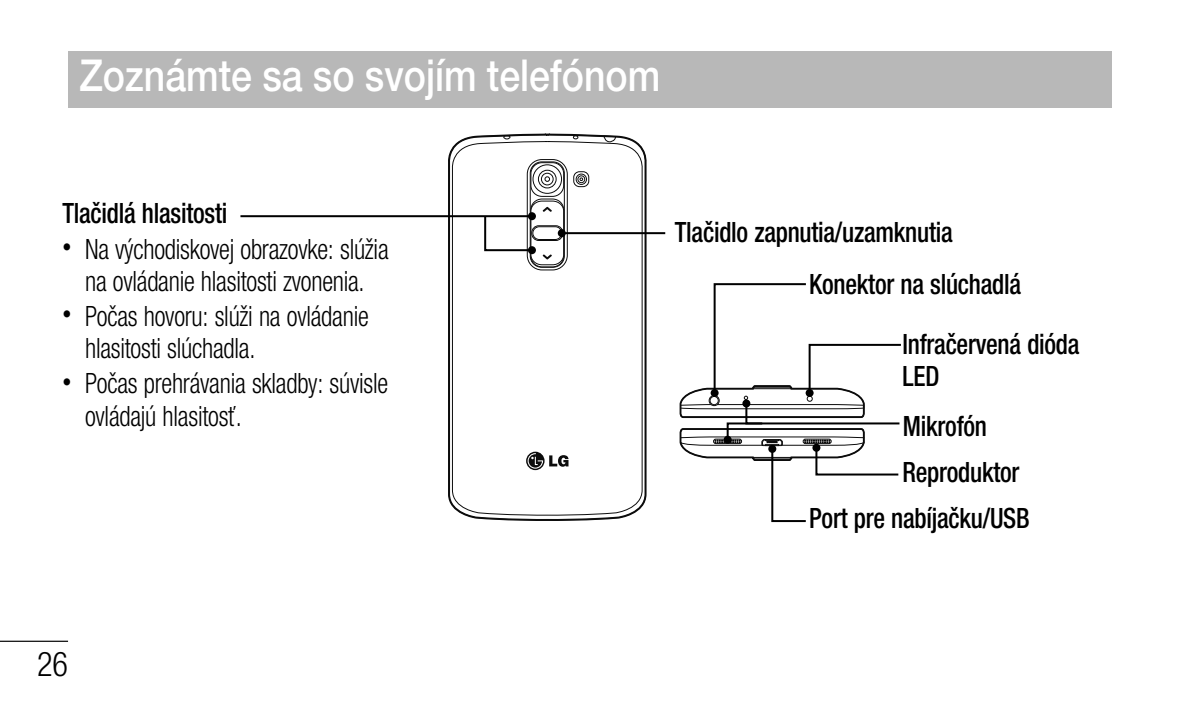
<style>
.page{position:relative;width:1191px;height:715px;background:#fff}
.page>*{position:absolute;margin:0;border:0;box-sizing:border-box;transform-origin:0 0}
.t1{font:500 44px "Helvetica Neue LT Pro";color:#fff;scale:.85 1}
.t2{font:300 condensed 34px "Helvetica Neue LT Pro";color:#000;scale:.95 1}
.t3{font:300 condensed 28px/32px "Helvetica Neue LT Pro";letter-spacing:-.01em;color:#000;scale:.9 1}
.t4{font:500 condensed 28px/32px "Helvetica Neue LT Pro";letter-spacing:-.01em;color:#000;scale:.9 1}
</style>
<div class="page">
<hr style="left:0;top:640px;width:68px;height:1px;background:#000">
<div style="left:68px;top:51px;width:1043px;height:57px;background:#b8b8b8"></div>
<svg style="left:679px;top:283px;width:222px;height:240px"></svg>
<div style="left:768px;top:444px;width:8px;height:8px;background:#000;border-radius:50%"></div>
<svg style="left:447px;top:133px;width:200px;height:388px"></svg>
<svg style="left:526px;top:451px;width:42px;height:19px"></svg>
<hr style="left:562px;top:232px;width:103px;height:2px;background:#000">
<div style="left:558px;top:229px;width:8px;height:8px;background:#000;border-radius:50%"></div>
<hr style="left:240px;top:215px;width:292px;height:2px;background:#000">
<svg style="left:528px;top:212px;width:8px;height:8px"></svg>
<svg style="left:483px;top:214px;width:51px;height:38px"></svg>
<div style="left:528px;top:246px;width:8px;height:8px;background:#000;border-radius:50%"></div>
<h1 class="t1" style="left:79px;top:59px;width:685px">Zoznámte sa so svojím telefónom</h1>
<p class="t4" style="left:62px;top:200px;width:185px">Tlačidlá hlasitosti</p>
<p class="t3" style="left:62px;top:235px;width:364px;text-align:center"><sup>•</sup> Na východiskovej obrazovke: slúžia na ovládanie hlasitosti zvonenia.</p>
<p class="t3" style="left:85px;top:303px;width:317px;text-indent:-23px"><sup>•</sup> Počas hovoru: slúži na ovládanie hlasitosti slúchadla.</p>
<p class="t3" style="left:85px;top:370px;width:338px;text-indent:-23px"><sup>•</sup> Počas prehrávania skladby: súvisle ovládajú hlasitosť.</p>
<p class="t4" style="left:675px;top:219px;width:310px">Tlačidlo zapnutia/uzamknutia</p>
<p class="t4" style="left:809px;top:271px;width:237px">Konektor na slúchadlá</p>
<p class="t4" style="left:902px;top:330px;width:198px">Infračervená dióda<br>LED</p>
<p class="t4" style="left:903px;top:413px;width:95px">Mikrofón</p>
<p class="t4" style="left:902px;top:459px;width:131px">Reproduktor</p>
<p class="t4" style="left:809px;top:504px;width:246px">Port pre nabíjačku/USB</p>
<p class="t2" style="left:37px;top:651px;width:34px">26</p>
</div>
